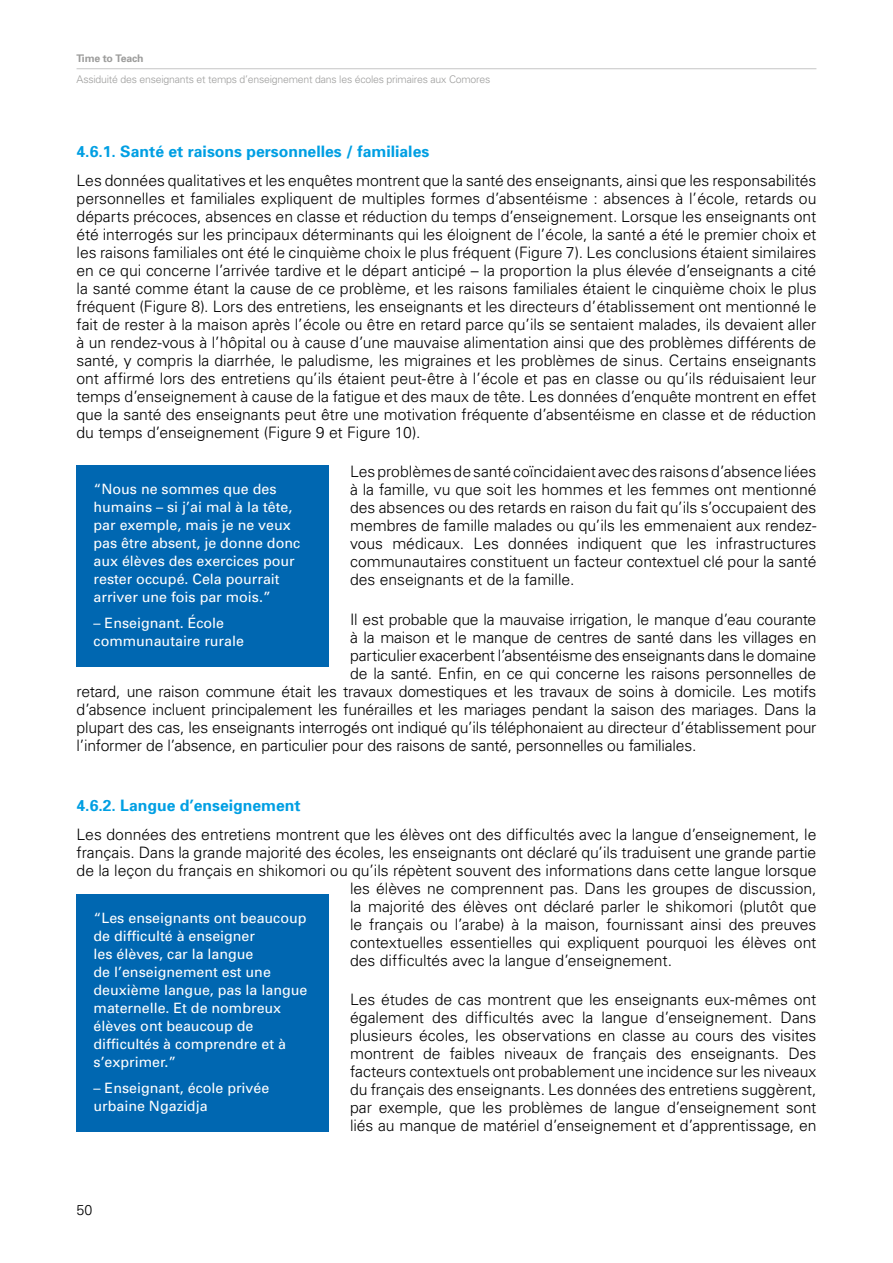
<style>
.page{position:relative;width:893px;height:1263px;background:#fff}
.page>*{position:absolute;margin:0;border:0;box-sizing:border-box;transform-origin:0 0}
.t1{font:300 15.75px/18px "Univers";letter-spacing:-.005em;color:#000;text-align:justify}
.t2{font:700 15.75px "Univers";color:#009fe3}
.t3{font:14.25px/18px "Univers";color:#fff}
.t4{font:300 14.25px "Univers";color:#000}
.t5{font:300 10.5px "Univers";letter-spacing:-.02em;color:#9d9d9c}
.t6{font:700 10.5px "Univers";letter-spacing:-.02em;color:#9d9d9c}
</style>
<div class="page">
<hr style="left:77px;top:68px;width:739px;height:1px;background:#c6c6c6">
<div style="left:77px;top:465px;width:252px;height:201px;background:#0067b1"></div>
<div style="left:77px;top:894px;width:252px;height:238px;background:#0067b1"></div>
<p class="t6" style="left:77px;top:51px;width:68px">Time to Teach</p>
<p class="t5" style="left:77px;top:73px;width:415px">Assiduité des enseignants et temps d’enseignement dans les écoles primaires aux Comores</p>
<p class="t2" style="left:77px;top:142px;width:354px">4.6.1. Santé et raisons personnelles / familiales</p>
<p class="t1" style="left:77px;top:171px;width:741px">Les données qualitatives et les enquêtes montrent que la santé des enseignants, ainsi que les responsabilités personnelles et familiales expliquent de multiples formes d’absentéisme : absences à l’école, retards ou départs précoces, absences en classe et réduction du temps d’enseignement. Lorsque les enseignants ont été interrogés sur les principaux déterminants qui les éloignent de l’école, la santé a été le premier choix et les raisons familiales ont été le cinquième choix le plus fréquent (Figure 7). Les conclusions étaient similaires en ce qui concerne l’arrivée tardive et le départ anticipé – la proportion la plus élevée d’enseignants a cité la santé comme étant la cause de ce problème, et les raisons familiales étaient le cinquième choix le plus fréquent (Figure 8). Lors des entretiens, les enseignants et les directeurs d’établissement ont mentionné le fait de rester à la maison après l’école ou être en retard parce qu’ils se sentaient malades, ils devaient aller à un rendez-vous à l’hôpital ou à cause d’une mauvaise alimentation ainsi que des problèmes différents de santé, y compris la diarrhée, le paludisme, les migraines et les problèmes de sinus. Certains enseignants ont affirmé lors des entretiens qu’ils étaient peut-être à l’école et pas en classe ou qu’ils réduisaient leur temps d’enseignement à cause de la fatigue et des maux de tête. Les données d’enquête montrent en effet que la santé des enseignants peut être une motivation fréquente d’absentéisme en classe et de réduction du temps d’enseignement (Figure 9 et Figure 10).</p>
<p class="t1" style="left:350px;top:462px;width:468px">Les problèmes de santé coïncidaient avec des raisons d’absence liées à la famille, vu que soit les hommes et les femmes ont mentionné des absences ou des retards en raison du fait qu’ils s’occupaient des membres de famille malades ou qu’ils les emmenaient aux rendez&shy;vous médicaux. Les données indiquent que les infrastructures communautaires constituent un facteur contextuel clé pour la santé des enseignants et de la famille.</p>
<p class="t1" style="left:350px;top:610px;width:468px">Il est probable que la mauvaise irrigation, le manque d’eau courante</p>
<p class="t1" style="left:350px;top:628px;width:468px">à la maison et le manque de centres de santé dans les villages en</p>
<p class="t1" style="left:350px;top:646px;width:468px">particulier exacerbent l’absentéisme des enseignants dans le domaine</p>
<p class="t1" style="left:350px;top:664px;width:468px">de la santé. Enfin, en ce qui concerne les raisons personnelles de</p>
<p class="t1" style="left:77px;top:682px;width:741px">retard, une raison commune était les travaux domestiques et les travaux de soins à domicile. Les motifs</p>
<p class="t1" style="left:77px;top:700px;width:741px">d’absence incluent principalement les funérailles et les mariages pendant la saison des mariages. Dans la</p>
<p class="t1" style="left:77px;top:718px;width:741px">plupart des cas, les enseignants interrogés ont indiqué qu’ils téléphonaient au directeur d’établissement pour</p>
<p class="t1" style="left:77px;top:736px;width:621px">l’informer de l’absence, en particulier pour des raisons de santé, personnelles ou familiales.</p>
<p class="t3" style="left:94px;top:479px;width:208px">“Nous ne sommes que des humains – si j’ai mal à la tête, par exemple, mais je ne veux pas être absent, je donne donc aux élèves des exercices pour rester occupé. Cela pourrait arriver une fois par mois.”</p>
<p class="t3" style="left:94px;top:614px;width:152px">– Enseignant. École communautaire rurale</p>
<p class="t2" style="left:77px;top:796px;width:226px">4.6.2. Langue d’enseignement</p>
<p class="t1" style="left:77px;top:825px;width:741px">Les données des entretiens montrent que les élèves ont des difficultés avec la langue d’enseignement, le</p>
<p class="t1" style="left:77px;top:843px;width:741px">français. Dans la grande majorité des écoles, les enseignants ont déclaré qu’ils traduisent une grande partie</p>
<p class="t1" style="left:77px;top:861px;width:741px">de la leçon du français en shikomori ou qu’ils répètent souvent des informations dans cette langue lorsque</p>
<p class="t1" style="left:350px;top:879px;width:468px">les élèves ne comprennent pas. Dans les groupes de discussion,</p>
<p class="t1" style="left:350px;top:897px;width:468px">la majorité des élèves ont déclaré parler le shikomori (plutôt que</p>
<p class="t1" style="left:350px;top:915px;width:468px">le français ou l’arabe) à la maison, fournissant ainsi des preuves</p>
<p class="t1" style="left:350px;top:933px;width:468px">contextuelles essentielles qui expliquent pourquoi les élèves ont</p>
<p class="t1" style="left:350px;top:951px;width:323px">des difficultés avec la langue d’enseignement.</p>
<p class="t1" style="left:350px;top:990px;width:468px">Les études de cas montrent que les enseignants eux-mêmes ont également des difficultés avec la langue d’enseignement. Dans plusieurs écoles, les observations en classe au cours des visites montrent de faibles niveaux de français des enseignants. Des facteurs contextuels ont probablement une incidence sur les niveaux du français des enseignants. Les données des entretiens suggèrent, par exemple, que les problèmes de langue d’enseignement sont liés au manque de matériel d’enseignement et d’apprentissage, en</p>
<p class="t3" style="left:94px;top:908px;width:215px">“Les enseignants ont beaucoup de difficulté à enseigner<br>les élèves, car la langue<br>de l’enseignement est une deuxième langue, pas la langue maternelle. Et de nombreux élèves ont beaucoup de difficultés à comprendre et à s’exprimer.”</p>
<p class="t3" style="left:94px;top:1079px;width:177px">– Enseignant, école privée urbaine Ngazidja</p>
<p class="t4" style="left:77px;top:1202px;width:17px">50</p>
</div>
